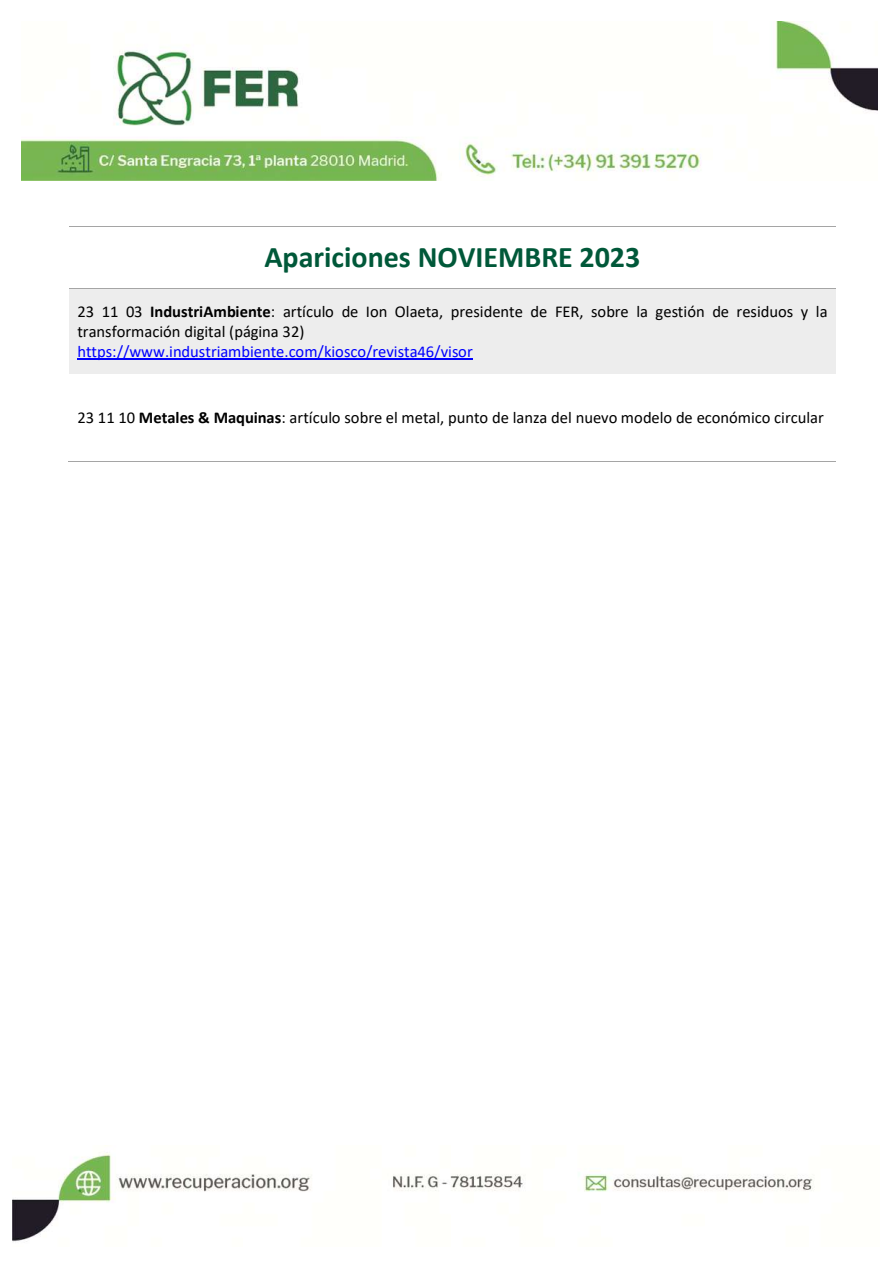
<style>
.page{position:relative;width:893px;height:1263px;background:#fff}
.page>*{position:absolute;margin:0;border:0;box-sizing:border-box;transform-origin:0 0}
.t1{font:700 30px "Calibri";color:#005839}
.t2{font:16.5px/20px "Calibri";color:#000}
.t3{font:16.5px "Calibri";color:#00f}
.s1{font-weight:700}
</style>
<div class="page">
<img style="left:13px;top:1145px;width:801px;height:97px">
<img style="left:22px;top:22px;width:855px;height:158px">
<hr style="left:69px;top:226px;width:767px;height:1px;background:#a5a5a5">
<div style="left:69px;top:288px;width:766px;height:86px;background:#ededed"></div>
<hr style="left:77px;top:359px;width:396px;height:1px;background:#00f">
<hr style="left:69px;top:288px;width:767px;height:1px;background:#a5a5a5">
<hr style="left:68px;top:461px;width:768px;height:1px;background:#a5a5a5">
<h1 class="t1" style="left:264px;top:239px;width:377px">Apariciones NOVIEMBRE 2023</h1>
<p class="t2" style="left:77px;top:301px;width:752px">23 11 03 <span class="s1">IndustriAmbiente</span>: artículo de Ion Olaeta, presidente de FER, sobre la gestión de residuos y la transformación digital (página 32)</p>
<p class="t3" style="left:77px;top:341px;width:397px">https://www.industriambiente.com/kiosco/revista46/visor</p>
<p class="t2" style="left:77px;top:407px;width:748px">23 11 10 <span class="s1">Metales &amp; Maquinas</span>: artículo sobre el metal, punto de lanza del nuevo modelo de económico circular</p>
</div>
